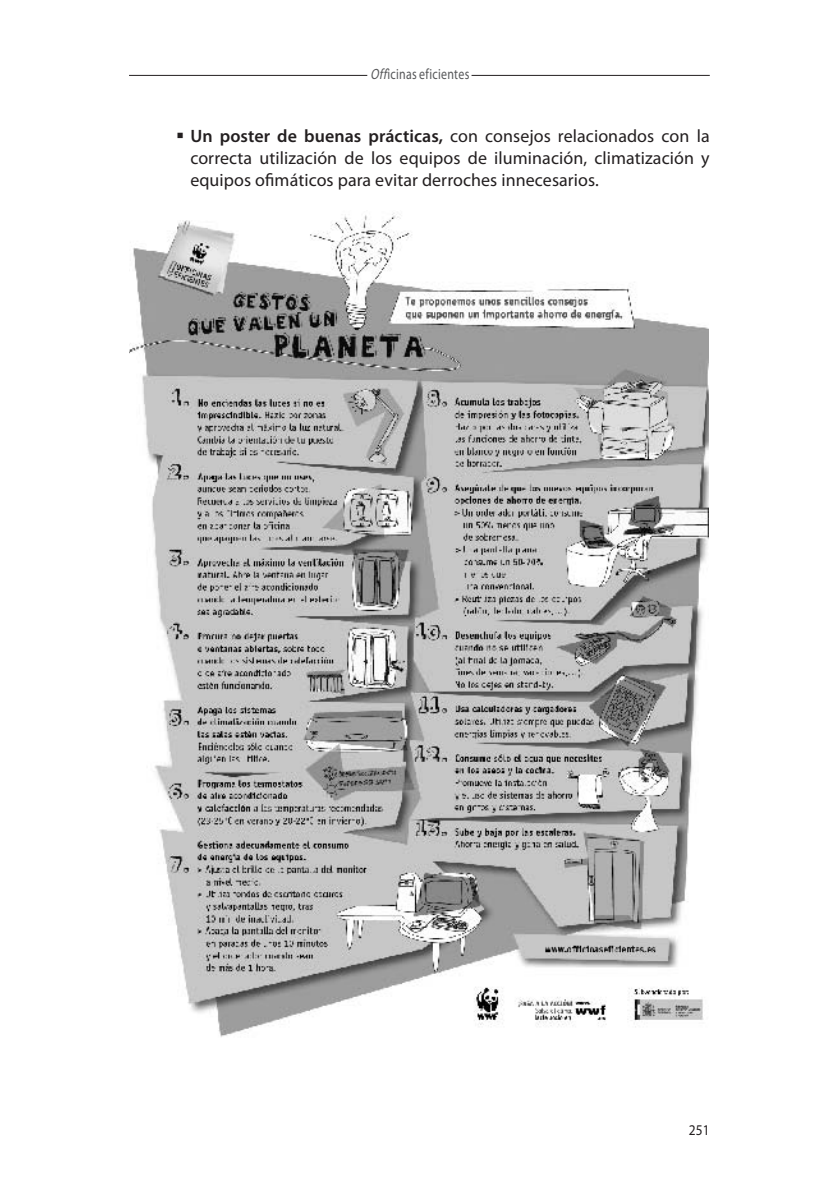
<style>
.page{position:relative;width:819px;height:1191px;background:#fff}
.page>*{position:absolute;margin:0;border:0;box-sizing:border-box;transform-origin:0 0}
.t1{font:17.85px/21.5px "Myriad Pro";letter-spacing:.005em;color:#231f20;text-align:justify}
.t2{font:14.88px "Myriad Pro";letter-spacing:.025em;color:#57585a;scale:.8 1}
.t3{font:14.88px "Myriad Pro";color:#231f20;scale:.9 1}
.s1{font-style:italic}
.s2{font-weight:600}
</style>
<div class="page">
<img style="left:129px;top:213px;width:579px;height:824px">
<hr style="left:129px;top:75px;width:238px;height:1px;background:#231f20">
<hr style="left:471px;top:75px;width:238px;height:1px;background:#231f20">
<p class="t2" style="left:370px;top:65px;width:125px"><span class="s1">Off</span> icinas eficientes</p>
<p class="t1" style="left:190px;top:125px;width:521px"><span class="s2">Un poster de buenas prácticas,</span> con consejos relacionados con la correcta utilización de los equipos de iluminación, climatización y equipos ofimáticos para evitar derroches innecesarios.</p>
<p class="t3" style="left:688px;top:1120px;width:25px">251</p>
</div>
